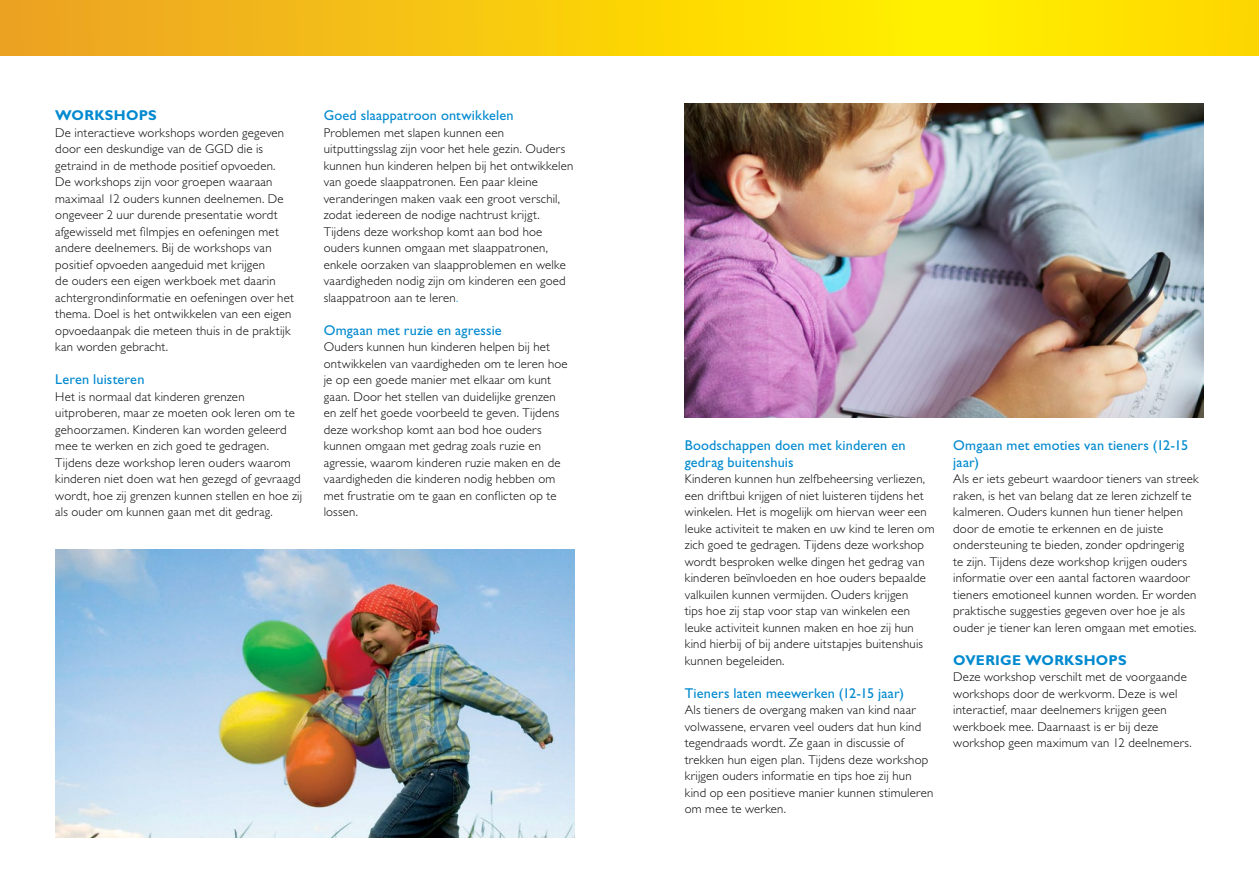
<style>
.page{position:relative;width:1259px;height:893px;background:#fff}
.page>*{position:absolute;margin:0;border:0;box-sizing:border-box;transform-origin:0 0}
.Tussenkopje{font:14.25px/16.5px "Gill Sans Std";letter-spacing:.01em;color:#0089cf}
.Tussenkop_Cursus{font:700 14.25px "Gill Sans Std";letter-spacing:.02em;color:#0089cf}
.Platte_tekst{font:700 14.25px "Gill Sans Std";letter-spacing:.02em;color:#0089cf}
.Platte_tekst-2{font:300 12.75px/16.5px "Gill Sans Std";letter-spacing:.02em;color:#000}
.s1{color:#0089cf}
</style>
<div class="page">
<div style="left:945px;top:0;width:314px;height:55px;background:linear-gradient(to right,#fff200,#fed500)"></div>
<div style="left:0;top:0;width:945px;height:55px;background:linear-gradient(to right,#eca025,#fff100)"></div>
<img style="left:685px;top:104px;width:518px;height:313px">
<img style="left:55px;top:549px;width:519px;height:289px">
<p class="Platte_tekst" style="left:55px;top:107px;width:103px">WORKSHOPS</p>
<p class="Platte_tekst-2" style="left:55px;top:124px;width:230px">De interactieve workshops worden gegeven door een deskundige van de GGD die is getraind in de methode positief opvoeden.</p>
<p class="Platte_tekst-2" style="left:55px;top:174px;width:240px">De workshops zijn voor groepen waaraan maximaal 12 ouders kunnen deelnemen. De ongeveer 2 uur durende presentatie wordt afgewisseld met filmpjes en oefeningen met andere deelnemers. Bij de workshops van positief opvoeden aangeduid met krijgen<br>de ouders een eigen werkboek met daarin achtergrondinformatie en oefeningen over het thema. Doel is het ontwikkelen van een eigen opvoedaanpak die meteen thuis in de praktijk kan worden gebracht.</p>
<p class="Tussenkopje" style="left:55px;top:371px;width:91px">Leren luisteren</p>
<p class="Platte_tekst-2" style="left:55px;top:388px;width:248px">Het is normaal dat kinderen grenzen uitproberen, maar ze moeten ook leren om te gehoorzamen. Kinderen kan worden geleerd mee te werken en zich goed te gedragen.<br>Tijdens deze workshop leren ouders waarom kinderen niet doen wat hen gezegd of gevraagd wordt, hoe zij grenzen kunnen stellen en hoe zij als ouder om kunnen gaan met dit gedrag.</p>
<p class="Tussenkopje" style="left:324px;top:107px;width:191px">Goed slaappatroon ontwikkelen</p>
<p class="Platte_tekst-2" style="left:324px;top:124px;width:251px">Problemen met slapen kunnen een uitputtingsslag zijn voor het hele gezin. Ouders kunnen hun kinderen helpen bij het ontwikkelen van goede slaappatronen. Een paar kleine veranderingen maken vaak een groot verschil, zodat iedereen de nodige nachtrust krijgt.<br>Tijdens deze workshop komt aan bod hoe ouders kunnen omgaan met slaappatronen, enkele oorzaken van slaapproblemen en welke vaardigheden nodig zijn om kinderen een goed slaappatroon aan te leren<span class="s1">.</span></p>
<p class="Tussenkopje" style="left:324px;top:322px;width:179px">Omgaan met ruzie en agressie</p>
<p class="Platte_tekst-2" style="left:324px;top:339px;width:245px">Ouders kunnen hun kinderen helpen bij het ontwikkelen van vaardigheden om te leren hoe je op een goede manier met elkaar om kunt gaan. Door het stellen van duidelijke grenzen en zelf het goede voorbeeld te geven. Tijdens deze workshop komt aan bod hoe ouders kunnen omgaan met gedrag zoals ruzie en agressie, waarom kinderen ruzie maken en de vaardigheden die kinderen nodig hebben om met frustratie om te gaan en conflicten op te lossen.</p>
<p class="Tussenkopje" style="left:685px;top:437px;width:222px">Boodschappen doen met kinderen en gedrag buitenshuis</p>
<p class="Platte_tekst-2" style="left:685px;top:471px;width:251px">Kinderen kunnen hun zelfbeheersing verliezen, een driftbui krijgen of niet luisteren tijdens het winkelen. Het is mogelijk om hiervan weer een leuke activiteit te maken en uw kind te leren om zich goed te gedragen. Tijdens deze workshop wordt besproken welke dingen het gedrag van kinderen beïnvloeden en hoe ouders bepaalde valkuilen kunnen vermijden. Ouders krijgen<br>tips hoe zij stap voor stap van winkelen een leuke activiteit kunnen maken en hoe zij hun kind hierbij of bij andere uitstapjes buitenshuis kunnen begeleiden.</p>
<p class="Tussenkopje" style="left:685px;top:685px;width:221px">Tieners laten meewerken (12-15 jaar)</p>
<p class="Platte_tekst-2" style="left:685px;top:702px;width:250px">Als tieners de overgang maken van kind naar volwassene, ervaren veel ouders dat hun kind tegendraads wordt. Ze gaan in discussie of trekken hun eigen plan. Tijdens deze workshop krijgen ouders informatie en tips hoe zij hun kind op een positieve manier kunnen stimuleren om mee te werken.</p>
<p class="Tussenkopje" style="left:953px;top:437px;width:236px">Omgaan met emoties van tieners (12-15 jaar)</p>
<p class="Platte_tekst-2" style="left:953px;top:471px;width:247px">Als er iets gebeurt waardoor tieners van streek raken, is het van belang dat ze leren zichzelf te kalmeren. Ouders kunnen hun tiener helpen door de emotie te erkennen en de juiste ondersteuning te bieden, zonder opdringerig<br>te zijn. Tijdens deze workshop krijgen ouders informatie over een aantal factoren waardoor tieners emotioneel kunnen worden. Er worden praktische suggesties gegeven over hoe je als ouder je tiener kan leren omgaan met emoties.</p>
<p class="Tussenkop_Cursus" style="left:953px;top:651px;width:175px">OVERIGE WORKSHOPS</p>
<p class="Platte_tekst-2" style="left:953px;top:669px;width:240px">Deze workshop verschilt met de voorgaande workshops door de werkvorm. Deze is wel interactief, maar deelnemers krijgen geen werkboek mee. Daarnaast is er bij deze workshop geen maximum van 12 deelnemers.</p>
</div>
